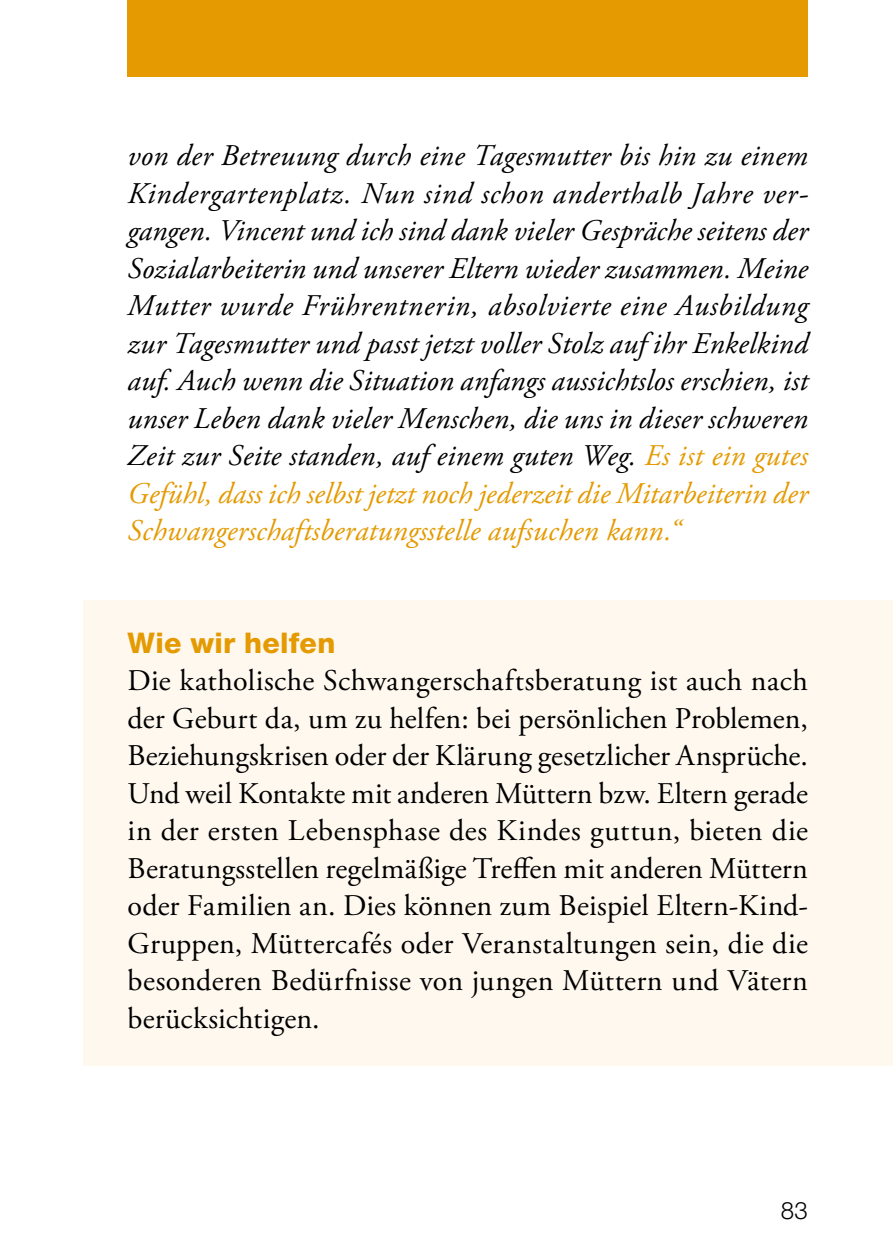
<style>
.page{position:relative;width:893px;height:1259px;background:#fff}
.page>*{position:absolute;margin:0;border:0;box-sizing:border-box;transform-origin:0 0}
.t1{font:italic 30px/37.5px "Adobe Garamond Pro";letter-spacing:.005em;color:#000;text-align:justify}
.t2{font:30px/37.5px "Adobe Garamond Pro";letter-spacing:.01em;color:#000;text-align:justify}
.t3{font:800 28.5px "Helvetica Neue LT";letter-spacing:.01em;color:#e49a00}
.t4{font:300 24px "Helvetica Neue LT Pro";color:#000}
.s1{color:#e49a00}
</style>
<div class="page">
<div style="left:84px;top:600px;width:809px;height:465px;background:#fef8ef"></div>
<div style="left:128px;top:0;width:680px;height:77px;background:#e49a00"></div>
<p class="t1" style="left:128px;top:138px;width:682px">von der Betreuung durch eine Tagesmutter bis hin zu einem Kindergartenplatz. Nun sind schon anderthalb Jahre ver&shy;gangen. Vincent und ich sind dank vieler Gespräche seitens der Sozialarbeiterin und unserer Eltern wieder zusammen. Meine Mutter wurde Frührentnerin, absolvierte eine Ausbildung zur Tagesmutter und passt jetzt voller Stolz auf ihr Enkelkind auf. Auch wenn die Situation anfangs aussichtslos erschien, ist unser Leben dank vieler Menschen, die uns in dieser schweren Zeit zur Seite standen, auf einem guten Weg. <span class="s1">Es ist ein gutes Gefühl, dass ich selbst jetzt noch jederzeit die Mitarbeiterin der Schwangerschaftsberatungsstelle aufsuchen kann.“</span></p>
<p class="t3" style="left:128px;top:625px;width:209px">Wie wir helfen</p>
<p class="t2" style="left:128px;top:663px;width:682px">Die katholische Schwangerschaftsberatung ist auch nach der Geburt da, um zu helfen: bei persönlichen Problemen, Beziehungskrisen oder der Klärung gesetzlicher Ansprüche.<br>Und weil Kontakte mit anderen Müttern bzw. Eltern gerade in der ersten Lebensphase des Kindes guttun, bieten die Beratungsstellen regelmäßige Treffen mit anderen Müttern oder Familien an. Dies können zum Beispiel Eltern-Kind-Gruppen, Müttercafés oder Veranstaltungen sein, die die besonderen Bedürfnisse von jungen Müttern und Vätern berücksichtigen.</p>
<p class="t4" style="left:781px;top:1195px;width:29px">83</p>
</div>
